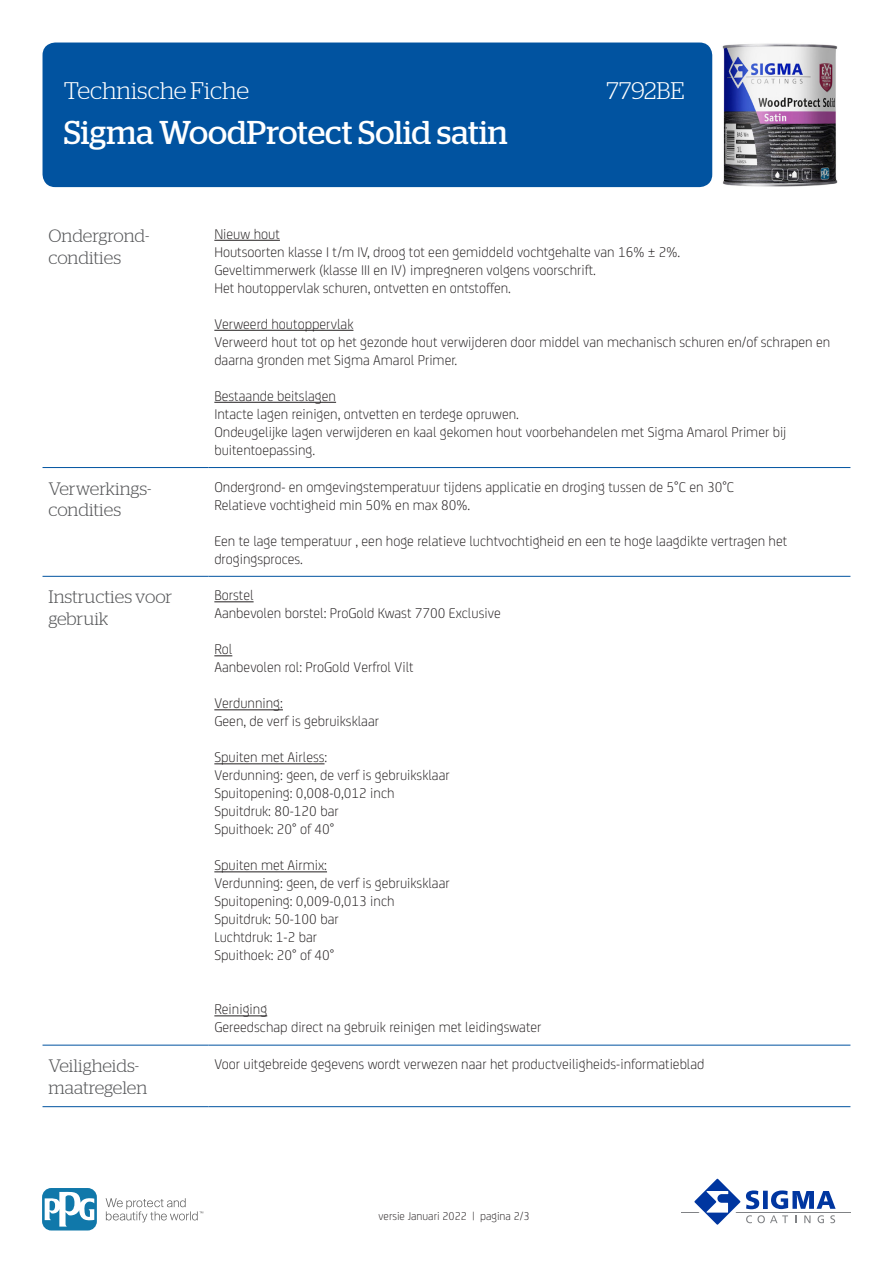
<style>
.page{position:relative;width:893px;height:1263px;background:#fff}
.page>*{position:absolute;margin:0;border:0;box-sizing:border-box;transform-origin:0 0}
.t1{font:33px "Stag";color:#fff}
.t2{font:300 24px "Stag";letter-spacing:-.005em;color:#fff}
.KOP{font:300 18px/21.6px "Stag";letter-spacing:-.005em;color:#57585a}
.BODY{font:300 15px/18px "FS Joey";color:#231f20}
.t3{font:300 12px "FS Joey";color:#231f20}
</style>
<div class="page">
<div style="left:43px;top:43px;width:669px;height:144px;background:#0153a0;border-radius:13px"></div>
<hr style="left:681px;top:1211px;width:169px;height:1px;background:#808285">
<svg style="left:689px;top:1178px;width:147px;height:47px"></svg>
<svg style="left:106px;top:1198px;width:97px;height:24px"></svg>
<svg style="left:43px;top:1188px;width:54px;height:42px"></svg>
<svg style="left:45px;top:1191px;width:49px;height:35px"></svg>
<hr style="left:43px;top:467px;width:165px;height:1px;background:#0153a0">
<hr style="left:208px;top:467px;width:642px;height:1px;background:#0153a0">
<hr style="left:43px;top:576px;width:165px;height:1px;background:#0153a0">
<hr style="left:208px;top:576px;width:642px;height:1px;background:#0153a0">
<hr style="left:43px;top:1045px;width:165px;height:1px;background:#0153a0">
<hr style="left:208px;top:1045px;width:642px;height:1px;background:#0153a0">
<hr style="left:43px;top:1106px;width:165px;height:1px;background:#0153a0">
<hr style="left:208px;top:1106px;width:642px;height:1px;background:#0153a0">
<hr style="left:214px;top:240px;width:66px;height:1px;background:#231f20">
<hr style="left:214px;top:330px;width:139px;height:1px;background:#231f20">
<hr style="left:214px;top:402px;width:122px;height:1px;background:#231f20">
<hr style="left:214px;top:601px;width:40px;height:1px;background:#231f20">
<svg style="left:214px;top:655px;width:18px;height:1px"></svg>
<hr style="left:214px;top:709px;width:69px;height:1px;background:#231f20">
<hr style="left:214px;top:763px;width:111px;height:1px;background:#231f20">
<hr style="left:214px;top:871px;width:113px;height:1px;background:#231f20">
<hr style="left:214px;top:1015px;width:53px;height:1px;background:#231f20">
<img style="left:722px;top:43px;width:116px;height:144px">
<h2 class="t2" style="left:64px;top:77px;width:187px">Technische Fiche</h2>
<h2 class="t2" style="left:606px;top:77px;width:80px">7792BE</h2>
<h1 class="t1" style="left:64px;top:114px;width:445px">Sigma WoodProtect Solid satin</h1>
<p class="KOP" style="left:49px;top:225px;width:102px">Ondergrond&shy;condities</p>
<p class="BODY" style="left:214px;top:224px;width:467px">Nieuw hout<br>Houtsoorten klasse I t/m IV, droog tot een gemiddeld vochtgehalte van 16% ± 2%.<br>Geveltimmerwerk (klasse III en IV) impregneren volgens voorschrift.<br>Het houtoppervlak schuren, ontvetten en ontstoffen.</p>
<p class="BODY" style="left:214px;top:314px;width:617px">Verweerd houtoppervlak<br>Verweerd hout tot op het gezonde hout verwijderen door middel van mechanisch schuren en/of schrapen en daarna gronden met Sigma Amarol Primer.</p>
<p class="BODY" style="left:214px;top:386px;width:574px">Bestaande beitslagen<br>Intacte lagen reinigen, ontvetten en terdege opruwen.<br>Ondeugelijke lagen verwijderen en kaal gekomen hout voorbehandelen met Sigma Amarol Primer bij buitentoepassing.</p>
<p class="KOP" style="left:49px;top:477px;width:104px">Verwerkings&shy;condities</p>
<p class="BODY" style="left:214px;top:477px;width:521px">Ondergrond- en omgevingstemperatuur tijdens applicatie en droging tussen de 5°C en 30°C<br>Relatieve vochtigheid min 50% en max 80%.</p>
<p class="BODY" style="left:214px;top:531px;width:574px">Een te lage temperatuur , een hoge relatieve luchtvochtigheid en een te hoge laagdikte vertragen het drogingsproces.</p>
<p class="KOP" style="left:49px;top:586px;width:125px">Instructies voor gebruik</p>
<p class="BODY" style="left:214px;top:585px;width:288px">Borstel<br>Aanbevolen borstel: ProGold Kwast 7700 Exclusive</p>
<p class="BODY" style="left:214px;top:639px;width:201px">Rol<br>Aanbevolen rol: ProGold Verfrol Vilt</p>
<p class="BODY" style="left:214px;top:693px;width:166px">Verdunning:<br>Geen, de verf is gebruiksklaar</p>
<p class="BODY" style="left:214px;top:747px;width:237px">Spuiten met Airless:<br>Verdunning: geen, de verf is gebruiksklaar<br>Spuitopening: 0,008-0,012 inch<br>Spuitdruk: 80-120 bar<br>Spuithoek: 20° of 40°</p>
<p class="BODY" style="left:214px;top:855px;width:237px">Spuiten met Airmix:<br>Verdunning: geen, de verf is gebruiksklaar<br>Spuitopening: 0,009-0,013 inch<br>Spuitdruk: 50-100 bar<br>Luchtdruk: 1-2 bar<br>Spuithoek: 20° of 40°</p>
<p class="BODY" style="left:214px;top:999px;width:329px">Reiniging<br>Gereedschap direct na gebruik reinigen met leidingswater</p>
<p class="KOP" style="left:49px;top:1055px;width:100px">Veiligheids&shy;maatregelen</p>
<p class="BODY" style="left:214px;top:1054px;width:492px">Voor uitgebreide gegevens wordt verwezen naar het productveiligheids-informatieblad</p>
<p class="t3" style="left:379px;top:1208px;width:153px">versie Januari 2022 | pagina 2/3</p>
</div>
